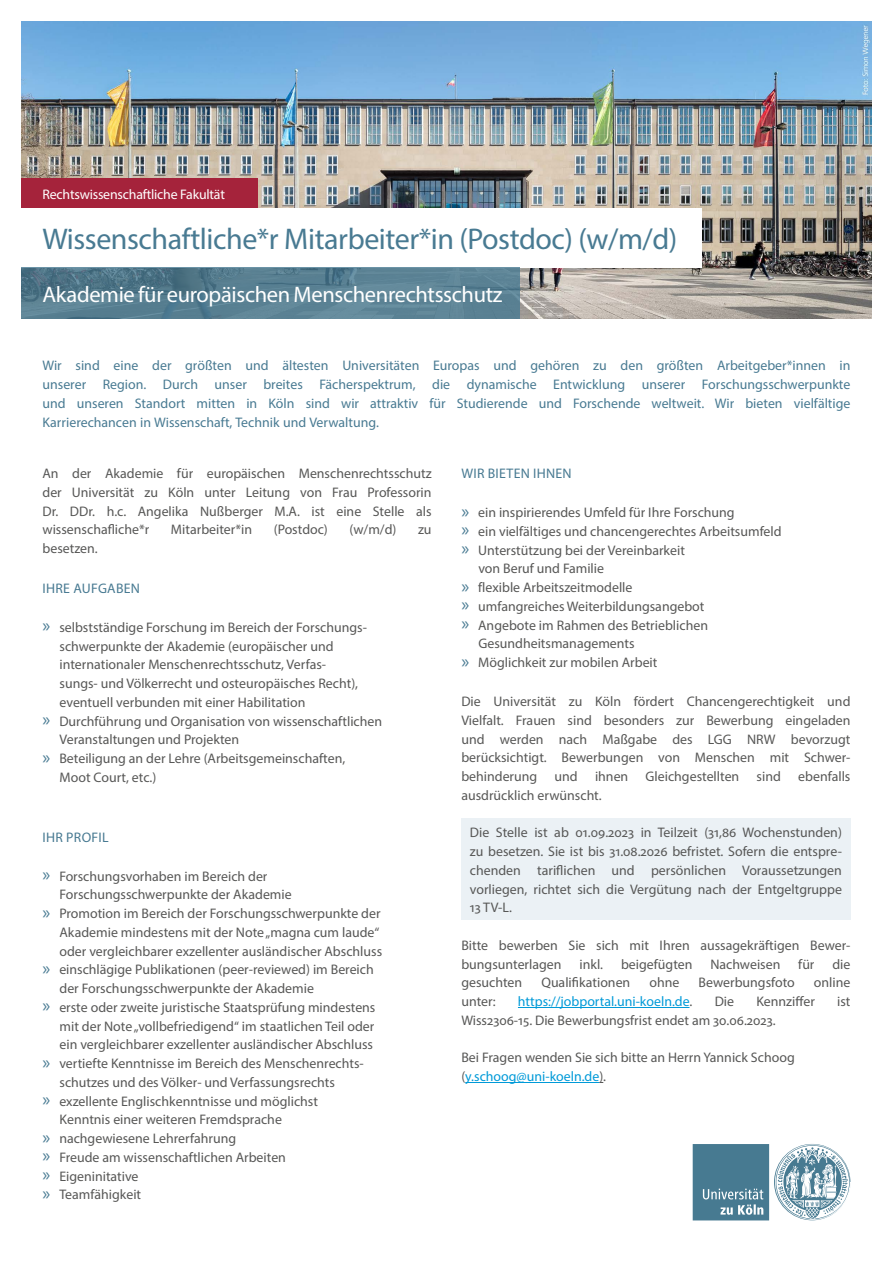
<style>
.page{position:relative;width:893px;height:1263px;background:#fff}
.page>*{position:absolute;margin:0;border:0;box-sizing:border-box;transform-origin:0 0}
.t1{font:30px "Myriad Pro";letter-spacing:-.015em;color:#487a92}
.t2{font:22.5px "Myriad Pro";letter-spacing:-.015em;color:#fff}
.t3{font:13.8px/18.8px "Myriad Pro";color:#575756;text-align:justify}
.t4{font:13.8px/18.8px "Myriad Pro";color:#487a92;text-align:justify}
.t5{font:13.8px "Myriad Pro";letter-spacing:.02em;color:#487a92}
.t6{font:13.8px "Myriad Pro";color:#009ad8}
.t7{font:13.8px "Myriad Pro";letter-spacing:-.015em;color:#fff}
.s1{font-size:18.75px;color:#487a92}
.s2{color:#575756}
.s3{color:#009ad8}
</style>
<div class="page">
<div style="left:461px;top:818px;width:389px;height:101px;background:#ebf1f5"></div>
<hr style="left:518px;top:1007px;width:171px;height:1px;background:#009ad8">
<hr style="left:465px;top:1082px;width:134px;height:1px;background:#009ad8">
<img style="left:21px;top:21px;width:851px;height:298px">
<div style="left:21px;top:208px;width:681px;height:60px;background:#fff"></div>
<svg style="left:21px;top:268px;width:498px;height:51px;background:#587e91"></svg>
<svg style="left:693px;top:1144px;width:157px;height:76px"></svg>
<div style="left:21px;top:179px;width:237px;height:29px;background:#a5233b"></div>
<p class="t7" style="left:43px;top:185px;width:184px">Rechtswissenschaftliche Fakultät</p>
<h1 class="t1" style="left:43px;top:221px;width:636px">Wissenschaftliche*r Mitarbeiter*in (Postdoc) (w/m/d)</h1>
<h2 class="t2" style="left:43px;top:280px;width:461px">Akademie für europäischen Menschenrechtsschutz</h2>
<p class="t4" style="left:43px;top:356px;width:809px">Wir sind eine der größten und ältesten Universitäten Europas und gehören zu den größten Arbeitgeber*innen in unserer Region. Durch unser breites Fächerspektrum, die dynamische Entwicklung unserer Forschungsschwerpunkte und unseren Standort mitten in Köln sind wir attraktiv für Studierende und Forschende weltweit. Wir bieten vielfältige Karrierechancen in Wissenschaft, Technik und Verwaltung.</p>
<p class="t3" style="left:43px;top:464px;width:391px">An der Akademie für europäischen Menschenrechtsschutz der Universität zu Köln unter Leitung von Frau Professorin Dr. DDr. h.c. Angelika Nußberger M.A. ist eine Stelle als wissenschafliche*r</p>
<p class="t3" style="left:171px;top:520px;width:83px">Mitarbeiter*in</p>
<p class="t3" style="left:274px;top:520px;width:56px">(Postdoc)</p>
<p class="t3" style="left:349px;top:520px;width:49px">(w/m/d)</p>
<p class="t3" style="left:418px;top:520px;width:15px">zu</p>
<p class="t3" style="left:43px;top:539px;width:57px">besetzen.</p>
<p class="t5" style="left:43px;top:580px;width:99px">IHRE AUFGABEN</p>
<p class="t3" style="left:43px;top:618px;width:326px"><span class="s1">»</span> selbstständige Forschung im Bereich der Forschungs-</p>
<p class="t3" style="left:60px;top:636px;width:276px">schwerpunkte der Akademie (europäischer und</p>
<p class="t3" style="left:60px;top:655px;width:268px">internationaler Menschenrechtsschutz, Verfas-</p>
<p class="t3" style="left:60px;top:674px;width:300px">sungs- und Völkerrecht und osteuropäisches Recht),</p>
<p class="t3" style="left:60px;top:692px;width:247px">eventuell verbunden mit einer Habilitation</p>
<p class="t3" style="left:43px;top:711px;width:341px"><span class="s1">»</span> Durchführung und Organisation von wissenschaftlichen</p>
<p class="t3" style="left:60px;top:730px;width:181px">Veranstaltungen und Projekten</p>
<p class="t3" style="left:43px;top:749px;width:304px"><span class="s1">»</span> Beteiligung an der Lehre (Arbeitsgemeinschaften,</p>
<p class="t3" style="left:60px;top:767px;width:98px">Moot Court, etc.)</p>
<p class="t5" style="left:43px;top:828px;width:68px">IHR PROFIL</p>
<p class="t3" style="left:43px;top:866px;width:226px"><span class="s1">»</span> Forschungsvorhaben im Bereich der</p>
<p class="t3" style="left:60px;top:885px;width:234px">Forschungsschwerpunkte der Akademie</p>
<p class="t3" style="left:43px;top:904px;width:340px"><span class="s1">»</span> Promotion im Bereich der Forschungsschwerpunkte der</p>
<p class="t3" style="left:60px;top:922px;width:321px">Akademie mindestens mit der Note „magna cum laude“</p>
<p class="t3" style="left:60px;top:941px;width:324px">oder vergleichbarer exzellenter ausländischer Abschluss</p>
<p class="t3" style="left:43px;top:960px;width:333px"><span class="s1">»</span> einschlägige Publikationen (peer-reviewed) im Bereich</p>
<p class="t3" style="left:60px;top:979px;width:256px">der Forschungsschwerpunkte der Akademie</p>
<p class="t3" style="left:43px;top:997px;width:334px"><span class="s1">»</span> erste oder zweite juristische Staatsprüfung mindestens</p>
<p class="t3" style="left:60px;top:1016px;width:316px">mit der Note „vollbefriedigend“ im staatlichen Teil oder</p>
<p class="t3" style="left:60px;top:1035px;width:315px">ein vergleichbarer exzellenter ausländischer Abschluss</p>
<p class="t3" style="left:43px;top:1054px;width:323px"><span class="s1">»</span> vertiefte Kenntnisse im Bereich des Menschenrechts-</p>
<p class="t3" style="left:60px;top:1072px;width:277px">schutzes und des Völker- und Verfassungsrechts</p>
<p class="t3" style="left:43px;top:1091px;width:277px"><span class="s1">»</span> exzellente Englischkenntnisse und möglichst</p>
<p class="t3" style="left:60px;top:1110px;width:224px">Kenntnis einer weiteren Fremdsprache</p>
<p class="t3" style="left:43px;top:1129px;width:195px"><span class="s1">»</span> nachgewiesene Lehrerfahrung</p>
<p class="t3" style="left:43px;top:1147px;width:245px"><span class="s1">»</span> Freude am wissenschaftlichen Arbeiten</p>
<p class="t3" style="left:43px;top:1166px;width:98px"><span class="s1">»</span> Eigeninitative</p>
<p class="t3" style="left:43px;top:1185px;width:100px"><span class="s1">»</span> Teamfähigkeit</p>
<p class="t5" style="left:461px;top:465px;width:112px">WIR BIETEN IHNEN</p>
<p class="t3" style="left:461px;top:503px;width:275px"><span class="s1">»</span> ein inspirierendes Umfeld für Ihre Forschung</p>
<p class="t3" style="left:461px;top:522px;width:322px"><span class="s1">»</span> ein vielfältiges und chancengerechtes Arbeitsumfeld</p>
<p class="t3" style="left:461px;top:540px;width:225px"><span class="s1">»</span> Unterstützung bei der Vereinbarkeit</p>
<p class="t3" style="left:478px;top:559px;width:127px">von Beruf und Familie</p>
<p class="t3" style="left:461px;top:578px;width:173px"><span class="s1">»</span> flexible Arbeitszeitmodelle</p>
<p class="t3" style="left:461px;top:597px;width:245px"><span class="s1">»</span> umfangreiches Weiterbildungsangebot</p>
<p class="t3" style="left:461px;top:615px;width:248px"><span class="s1">»</span> Angebote im Rahmen des Betrieblichen</p>
<p class="t3" style="left:478px;top:634px;width:158px">Gesundheitsmanagements</p>
<p class="t3" style="left:461px;top:653px;width:198px"><span class="s1">»</span> Möglichkeit zur mobilen Arbeit</p>
<p class="t3" style="left:461px;top:692px;width:391px">Die Universität zu Köln fördert Chancengerechtigkeit und Vielfalt. Frauen sind besonders zur Bewerbung eingeladen und werden nach Maßgabe des LGG NRW bevorzugt berücksichtigt. Bewerbungen von Menschen mit Schwer&shy;behinderung und ihnen Gleichgestellten sind ebenfalls ausdrücklich erwünscht.</p>
<p class="t3" style="left:470px;top:823px;width:374px">Die Stelle ist ab 01.09.2023 in Teilzeit (31,86 Wochenstunden) zu besetzen. Sie ist bis 31.08.2026 befristet. Sofern die entspre&shy;chenden tariflichen und persönlichen Voraussetzungen vorliegen, richtet sich die Vergütung nach der Entgeltgruppe 13 TV-L.</p>
<p class="t3" style="left:461px;top:935px;width:391px">Bitte bewerben Sie sich mit Ihren aussagekräftigen Bewer&shy;bungsunterlagen</p>
<p class="t3" style="left:579px;top:954px;width:25px">inkl.</p>
<p class="t3" style="left:621px;top:954px;width:73px">beigefügten</p>
<p class="t3" style="left:710px;top:954px;width:71px">Nachweisen</p>
<p class="t3" style="left:798px;top:954px;width:18px">für</p>
<p class="t3" style="left:832px;top:954px;width:20px">die</p>
<p class="t3" style="left:461px;top:973px;width:62px">gesuchten</p>
<p class="t3" style="left:541px;top:973px;width:90px">Qualifikationen</p>
<p class="t3" style="left:649px;top:973px;width:31px">ohne</p>
<p class="t3" style="left:699px;top:973px;width:98px">Bewerbungsfoto</p>
<p class="t3" style="left:814px;top:973px;width:38px">online</p>
<p class="t3" style="left:461px;top:992px;width:36px">unter:</p>
<p class="t6" style="left:518px;top:993px;width:176px">https://jobportal.uni-koeln.de<span class="s2">.</span></p>
<p class="t3" style="left:715px;top:992px;width:21px">Die</p>
<p class="t3" style="left:756px;top:992px;width:60px">Kennziffer</p>
<p class="t3" style="left:837px;top:992px;width:15px">ist</p>
<p class="t3" style="left:461px;top:1010px;width:316px">Wiss2306-15. Die Bewerbungsfrist endet am 30.06.2023.</p>
<p class="t3" style="left:461px;top:1048px;width:335px">Bei Fragen wenden Sie sich bitte an Herrn Yannick Schoog (<span class="s3">y.schoog@uni-koeln.de</span>).</p>
</div>
